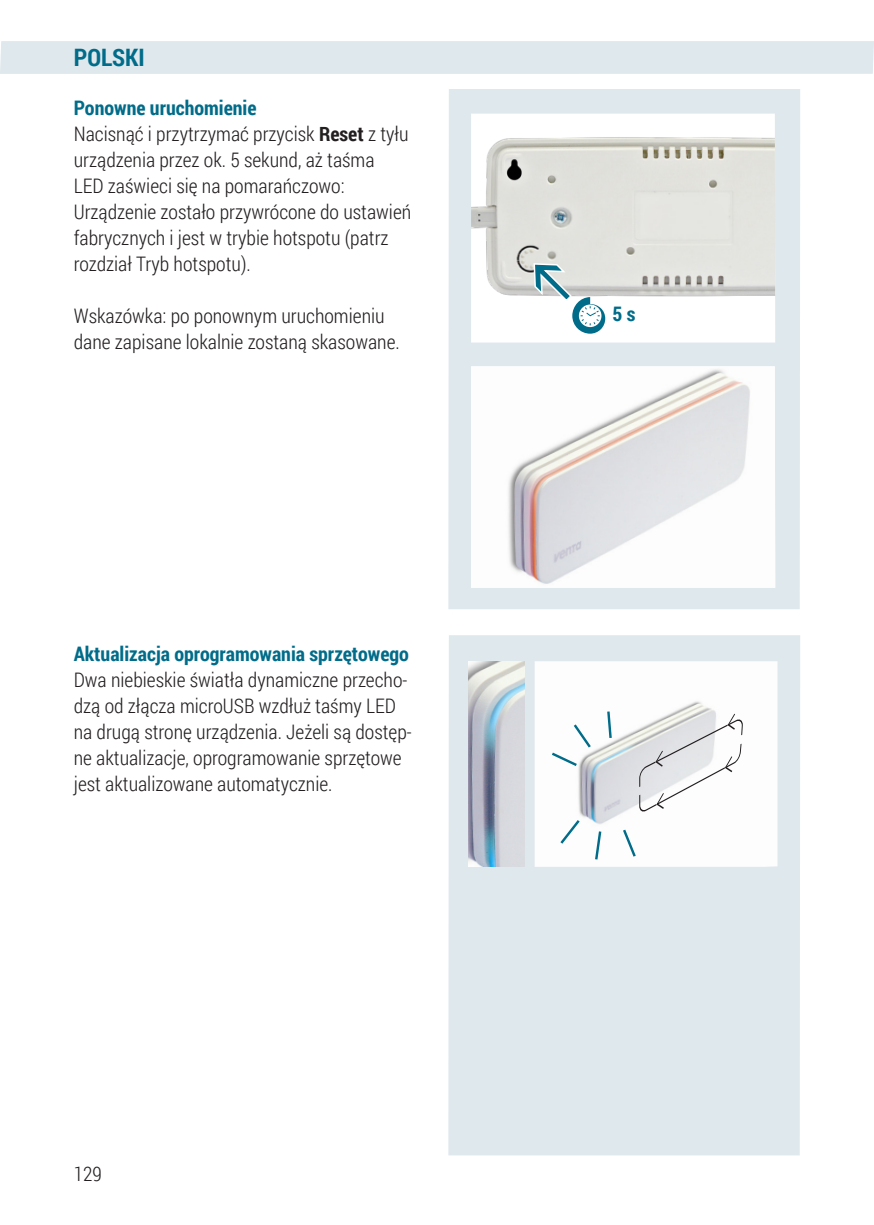
<style>
.page{position:relative;width:874px;height:1225px;background:#fff}
.page>*{position:absolute;margin:0;border:0;box-sizing:border-box;transform-origin:0 0}
.t1{font:700 24px "Roboto Condensed";color:#006c89}
.t2{font:300 20px/26px "Roboto Condensed";color:#231f20}
.t3{font:700 20px "Roboto Condensed";color:#006c89}
.s1{font-weight:700;color:#006c89}
.s2{font-weight:700}
</style>
<div class="page">
<div style="left:0;top:41px;width:873px;height:33px;background:#dfe8ed"></div>
<div style="left:448px;top:89px;width:351px;height:520px;background:#dfe8ed"></div>
<div style="left:448px;top:635px;width:351px;height:520px;background:#dfe8ed"></div>
<img style="left:471px;top:114px;width:303px;height:228px">
<img style="left:471px;top:366px;width:303px;height:222px">
<svg style="left:532px;top:191px;width:73px;height:143px"></svg>
<img style="left:468px;top:661px;width:56px;height:206px">
<img style="left:534px;top:661px;width:243px;height:206px">
<svg style="left:549px;top:709px;width:194px;height:153px"></svg>
<p class="t1" style="left:74px;top:41px;width:73px">POLSKI</p>
<p class="t2" style="left:74px;top:94px;width:339px"><span class="s1">Ponowne uruchomienie<br></span>Nacisnąć i przytrzymać przycisk <span class="s2">Reset</span> z tyłu urządzenia przez ok. 5 sekund, aż taśma<br>LED zaświeci się na pomarańczowo:<br>Urządzenie zostało przywrócone do ustawień fabrycznych i jest w trybie hotspotu (patrz rozdział Tryb hotspotu).</p>
<p class="t2" style="left:74px;top:302px;width:327px">Wskazówka: po ponownym uruchomieniu dane zapisane lokalnie zostaną skasowane.</p>
<p class="t3" style="left:74px;top:640px;width:336px">Aktualizacja oprogramowania sprzętowego</p>
<p class="t2" style="left:74px;top:666px;width:339px">Dwa niebieskie światła dynamiczne przecho&shy;dzą od złącza microUSB wzdłuż taśmy LED na drugą stronę urządzenia. Jeżeli są dostęp&shy;ne aktualizacje, oprogramowanie sprzętowe jest aktualizowane automatycznie.</p>
<p class="t2" style="left:74px;top:1160px;width:30px">129</p>
<p class="t3" style="left:612px;top:299px;width:25px">5 s</p>
</div>
